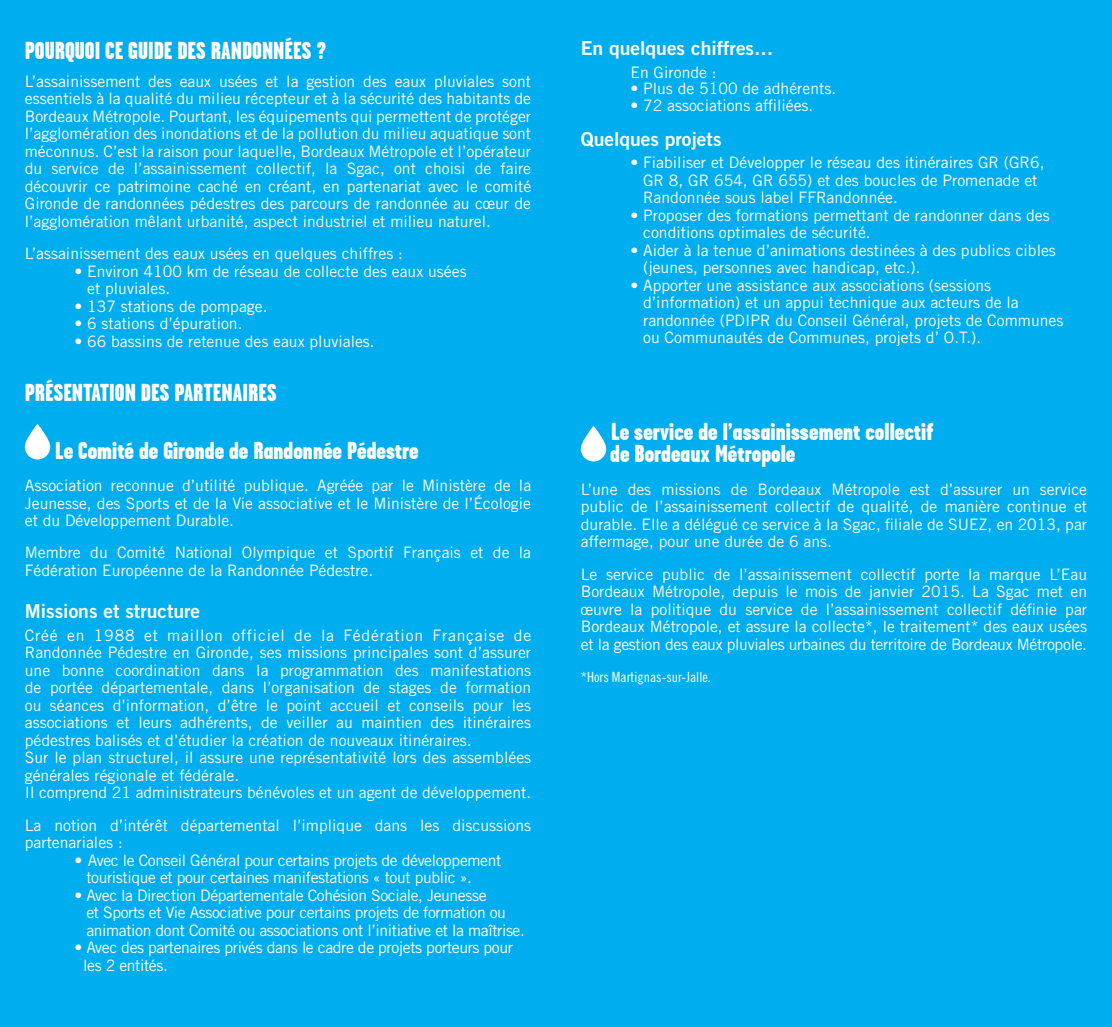
<style>
.page{position:relative;width:1112px;height:1027px;background:#fff}
.page>*{position:absolute;margin:0;border:0;box-sizing:border-box;transform-origin:0 0}
.t1{font:900 24.5px/22.8px "Garage Gothic";color:#fff}
.t2{font:19.25px "Trade Gothic Bold Two";color:#fff}
.t3{font:15.75px/17.5px "Trade Gothic";color:#fff}
.t4{font:15.75px/17.5px "Trade Gothic";letter-spacing:-.025em;color:#fff}
.t5{font:14px "Trade Gothic Cond Eighteen";color:#fff}
</style>
<div class="page">
<div style="left:0;top:0;width:1111px;height:1027px;background:#00aeef"></div>
<svg style="left:580px;top:426px;width:26px;height:35px"></svg>
<svg style="left:25px;top:424px;width:25px;height:35px"></svg>
<h1 class="t1" style="left:25px;top:39px;width:303px">POURQUOI CE GUIDE DES RANDONNÉES ?</h1>
<p class="t3" style="left:25px;top:72px;width:508px;text-align:justify">L’assainissement des eaux usées et la gestion des eaux pluviales sont essentiels à la qualité du milieu récepteur et à la sécurité des habitants de Bordeaux Métropole. Pourtant, les équipements qui permettent de protéger l’agglomération des inondations et de la pollution du milieu aquatique sont méconnus. C’est la raison pour laquelle, Bordeaux Métropole et l’opérateur du service de l’assainissement collectif, la Sgac, ont choisi de faire découvrir ce patrimoine caché en créant, en partenariat avec le comité Gironde de randonnées pédestres des parcours de randonnée au cœur de l’agglomération mêlant urbanité, aspect industriel et milieu naturel.</p>
<p class="t3" style="left:25px;top:245px;width:379px">L’assainissement des eaux usées en quelques chiffres :</p>
<p class="t3" style="left:87px;top:262px;width:381px;text-indent:-13px">• Environ 4100 km de réseau de collecte des eaux usées et pluviales.</p>
<p class="t3" style="left:74px;top:297px;width:194px">• 137 stations de pompage.</p>
<p class="t3" style="left:74px;top:315px;width:169px">• 6 stations d’épuration.</p>
<p class="t3" style="left:74px;top:332px;width:302px">• 66 bassins de retenue des eaux pluviales.</p>
<h1 class="t1" style="left:25px;top:382px;width:253px">PRÉSENTATION DES PARTENAIRES</h1>
<h1 class="t1" style="left:55px;top:439px;width:365px">Le Comité de Gironde de Randonnée Pédestre</h1>
<p class="t3" style="left:25px;top:476px;width:508px;text-align:justify">Association reconnue d’utilité publique. Agréée par le Ministère de la Jeunesse, des Sports et de la Vie associative et le Ministère de l’Écologie et du Développement Durable.</p>
<p class="t3" style="left:25px;top:544px;width:508px">Membre du Comité National Olympique et Sportif Français et de la<br>Fédération Européenne de la Randonnée Pédestre.</p>
<p class="t2" style="left:25px;top:599px;width:177px">Missions et structure</p>
<p class="t3" style="left:25px;top:626px;width:508px">Créé en 1988 et maillon officiel de la Fédération Française de Randonnée Pédestre en Gironde, ses missions principales sont d’assurer une bonne coordination dans la programmation des manifestations de portée départementale, dans l’organisation de stages de formation ou séances d’information, d’être le point accueil et conseils pour les associations et leurs adhérents, de veiller au maintien des itinéraires pédestres balisés et d’étudier la création de nouveaux itinéraires.<br>Sur le plan structurel, il assure une représentativité lors des assemblées générales régionale et fédérale.<br>Il comprend 21 administrateurs bénévoles et un agent de développement.</p>
<p class="t3" style="left:25px;top:816px;width:507px">La notion d’intérêt départemental l’implique dans les discussions partenariales :</p>
<p class="t4" style="left:86px;top:851px;width:416px;text-indent:-12px">• Avec le Conseil Général pour certains projets de développement touristique et pour certaines manifestations « tout public ».</p>
<p class="t4" style="left:86px;top:886px;width:440px;text-indent:-12px">• Avec la Direction Départementale Cohésion Sociale, Jeunesse<br>et Sports et Vie Associative pour certains projets de formation ou animation dont Comité ou associations ont l’initiative et la maîtrise.</p>
<p class="t4" style="left:83px;top:938px;width:431px;text-indent:-9px">• Avec des partenaires privés dans le cadre de projets porteurs pour les 2 entités.</p>
<p class="t2" style="left:580px;top:36px;width:194px">En quelques chiffres…</p>
<p class="t3" style="left:630px;top:63px;width:88px">En Gironde :</p>
<p class="t3" style="left:630px;top:79px;width:207px">• Plus de 5100 de adhérents.</p>
<p class="t3" style="left:630px;top:96px;width:184px">• 72 associations affiliées.</p>
<p class="t2" style="left:580px;top:127px;width:142px">Quelques projets</p>
<p class="t3" style="left:643px;top:154px;width:403px;text-indent:-13px">• Fiabiliser et Développer le réseau des itinéraires GR (GR6,<br>GR 8, GR 654, GR 655) et des boucles de Promenade et<br>Randonnée sous label FFRandonnée.</p>
<p class="t3" style="left:643px;top:206px;width:408px;text-indent:-13px">• Proposer des formations permettant de randonner dans des conditions optimales de sécurité.</p>
<p class="t3" style="left:643px;top:241px;width:414px;text-indent:-13px">• Aider à la tenue d’animations destinées à des publics cibles (jeunes, personnes avec handicap, etc.).</p>
<p class="t3" style="left:643px;top:276px;width:421px;text-indent:-13px">• Apporter une assistance aux associations (sessions d’information) et un appui technique aux acteurs de la randonnée (PDIPR du Conseil Général, projets de Communes ou Communautés de Communes, projets d’ O.T.).</p>
<h1 class="t1" style="left:610px;top:420px;width:325px">Le service de l’assainissement collectif de Bordeaux Métropole</h1>
<p class="t3" style="left:580px;top:480px;width:508px;text-align:justify">L’une des missions de Bordeaux Métropole est d’assurer un service public de l’assainissement collectif de qualité, de manière continue et durable. Elle a délégué ce service à la Sgac, filiale de SUEZ, en 2013, par affermage, pour une durée de 6 ans.</p>
<p class="t3" style="left:580px;top:565px;width:508px;text-align:justify">Le service public de l’assainissement collectif porte la marque L’Eau Bordeaux Métropole, depuis le mois de janvier 2015. La Sgac met en œuvre la politique du service de l’assainissement collectif définie par Bordeaux Métropole, et assure la collecte*, le traitement* des eaux usées et la gestion des eaux pluviales urbaines du territoire de Bordeaux Métropole.</p>
<p class="t5" style="left:580px;top:669px;width:132px">*Hors Martignas-sur-Jalle.</p>
</div>
